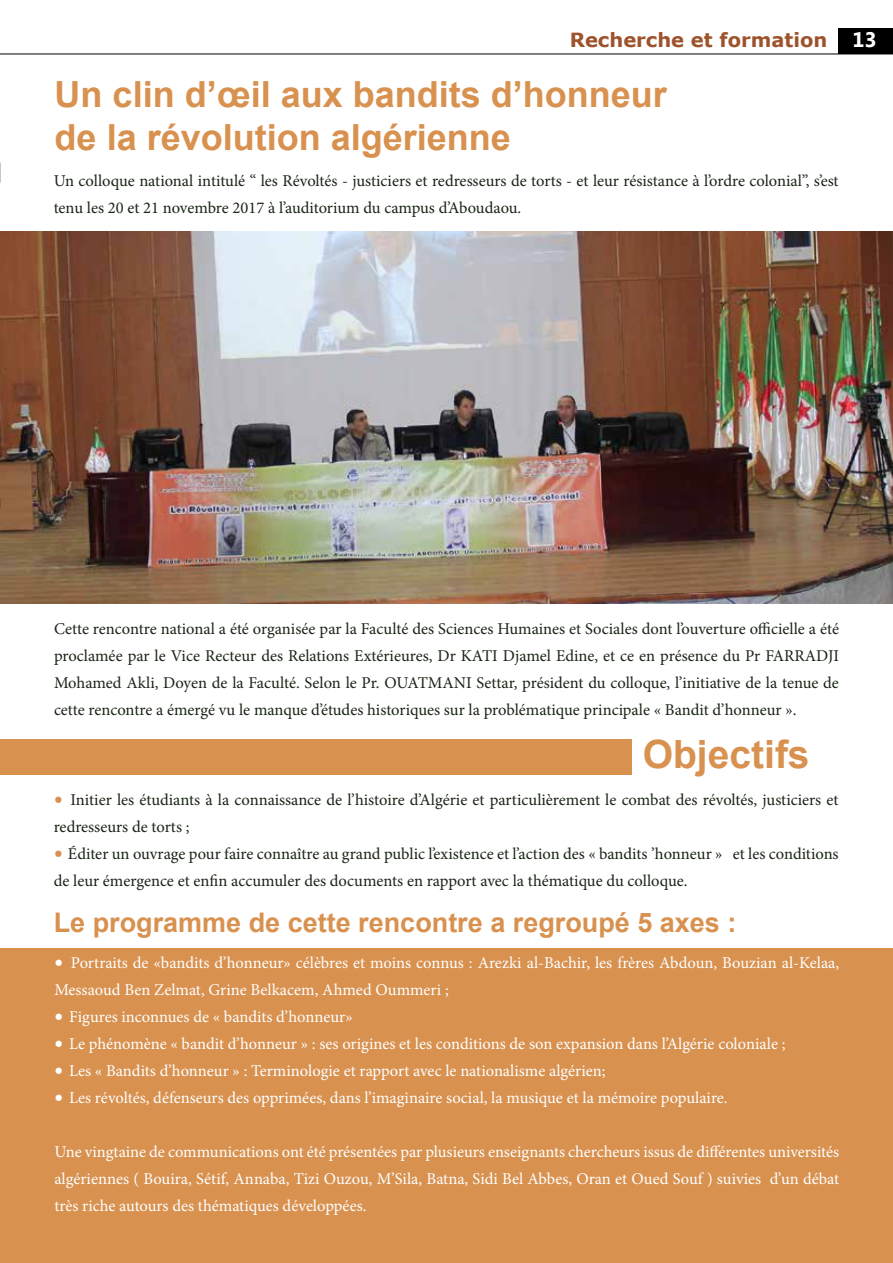
<style>
.page{position:relative;width:893px;height:1263px;background:#fff}
.page>*{position:absolute;margin:0;border:0;box-sizing:border-box;transform-origin:0 0}
.t1{font:700 39px "Arial";color:#d8914f}
.t2{font:700 36px/43.2px "Arial";color:#d8914f}
.t3{font:700 27px "Arial";color:#d8914f}
.t4{font:700 19.5px "Verdana";color:#9d522b}
.t5{font:16.5px/27px "Minion Pro";color:#192516}
.t6{font:16.5px/27px "Minion Pro";color:#fff}
.s1{font-family:"Microsoft Tai Le";font-size:21px;color:#fff}
.s2{font-size:24px;color:#d8914f}
.s3{font-size:24px}
</style>
<div class="page">
<hr style="left:0;top:54px;width:893px;height:1px;background:#000">
<div style="left:839px;top:29px;width:54px;height:25px;background:#000"></div>
<img style="left:0;top:232px;width:893px;height:372px">
<div style="left:0;top:739px;width:631px;height:35px;background:#d8914f"></div>
<div style="left:0;top:948px;width:893px;height:315px;background:#d8914f"></div>
<p class="t4" style="left:570px;top:26px;width:308px">Recherche et formation <span class="s1">13</span></p>
<h2 class="t2" style="left:55px;top:73px;width:614px">Un clin d’œil aux bandits d’honneur de la révolution algérienne</h2>
<p class="t5" style="left:54px;top:168px;width:786px">Un colloque national intitulé “ les Révoltés - justiciers et redresseurs de torts - et leur résistance à l’ordre colonial”, s’est tenu les 20 et 21 novembre 2017 à l’auditorium du campus d’Aboudaou.</p>
<p class="t5" style="left:54px;top:615px;width:787px;text-align:justify">Cette rencontre national a été organisée par la Faculté des Sciences Humaines et Sociales dont l’ouverture officielle a été proclamée par le Vice Recteur des Relations Extérieures, Dr KATI Djamel Edine, et ce en présence du Pr FARRADJI Mohamed Akli, Doyen de la Faculté. Selon le Pr. OUATMANI Settar, président du colloque, l’initiative de la tenue de cette rencontre a émergé vu le manque d’études historiques sur la problématique principale « Bandit d’honneur ».</p>
<h1 class="t1" style="left:643px;top:727px;width:168px">Objectifs</h1>
<p class="t5" style="left:54px;top:786px;width:786px"><span class="s2">•</span> Initier les étudiants à la connaissance de l’histoire d’Algérie et particulièrement le combat des révoltés, justiciers et redresseurs de torts ;</p>
<p class="t5" style="left:54px;top:840px;width:786px"><span class="s2">•</span> Éditer un ouvrage pour faire connaître au grand public l’existence et l’action des « bandits ’honneur » et les conditions de leur émergence et enfin accumuler des documents en rapport avec la thématique du colloque.</p>
<h3 class="t3" style="left:54px;top:903px;width:684px">Le programme de cette rencontre a regroupé 5 axes :</h3>
<p class="t6" style="left:54px;top:949px;width:786px"><span class="s3">•</span> Portraits de «bandits d’honneur» célèbres et moins connus : Arezki al-Bachir, les frères Abdoun, Bouzian al-Kelaa,<br>Messaoud Ben Zelmat, Grine Belkacem, Ahmed Oummeri ;</p>
<p class="t6" style="left:54px;top:1003px;width:300px"><span class="s3">•</span> Figures inconnues de « bandits d’honneur»</p>
<p class="t6" style="left:54px;top:1030px;width:733px"><span class="s3">•</span> Le phénomène « bandit d’honneur » : ses origines et les conditions de son expansion dans l’Algérie coloniale ;</p>
<p class="t6" style="left:54px;top:1057px;width:553px"><span class="s3">•</span> Les « Bandits d’honneur » : Terminologie et rapport avec le nationalisme algérien;</p>
<p class="t6" style="left:54px;top:1084px;width:675px"><span class="s3">•</span> Les révoltés, défenseurs des opprimées, dans l’imaginaire social, la musique et la mémoire populaire.</p>
<p class="t6" style="left:54px;top:1138px;width:786px;text-align:justify">Une vingtaine de communications ont été présentées par plusieurs enseignants chercheurs issus de différentes universités algériennes ( Bouira, Sétif, Annaba, Tizi Ouzou, M’Sila, Batna, Sidi Bel Abbes, Oran et Oued Souf ) suivies d’un débat très riche autours des thématiques développées.</p>
</div>
